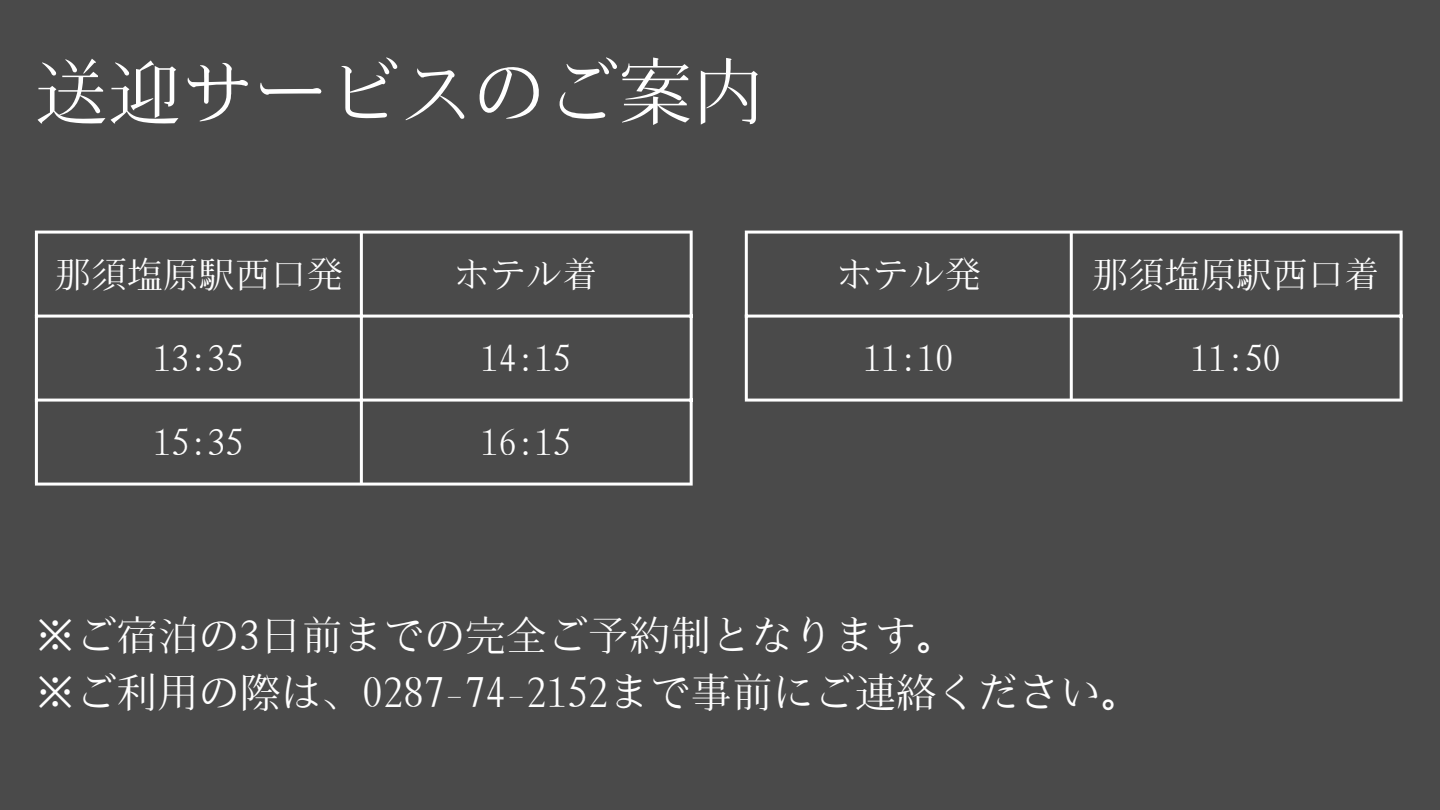
<style>
.page{position:relative;width:1440px;height:810px;background:#4a4a4a}
.page>*{position:absolute;margin:0;border:0;box-sizing:border-box;transform-origin:0 0}
.t1{font:73px "Hana Min A";color:#fff}
.t2{font:41px/57px "Hana Min A";color:#fff}
.t3{font:36px "Hana Min A";color:#fff}
</style>
<div class="page">
<svg style="left:38px;top:234px;width:652px;height:249px"></svg>
<hr style="left:35px;top:234px;width:3px;height:249px;background:#fff">
<hr style="left:360px;top:234px;width:3px;height:249px;background:#fff">
<hr style="left:690px;top:234px;width:3px;height:249px;background:#fff">
<hr style="left:35px;top:231px;width:658px;height:3px;background:#fff">
<hr style="left:35px;top:315px;width:658px;height:3px;background:#fff">
<hr style="left:35px;top:399px;width:658px;height:3px;background:#fff">
<hr style="left:35px;top:483px;width:658px;height:3px;background:#fff">
<svg style="left:748px;top:234px;width:652px;height:165px"></svg>
<hr style="left:745px;top:234px;width:3px;height:165px;background:#fff">
<hr style="left:1070px;top:234px;width:3px;height:165px;background:#fff">
<hr style="left:1400px;top:234px;width:3px;height:165px;background:#fff">
<hr style="left:745px;top:231px;width:658px;height:3px;background:#fff">
<hr style="left:745px;top:315px;width:658px;height:3px;background:#fff">
<hr style="left:745px;top:399px;width:658px;height:3px;background:#fff">
<h1 class="t1" style="left:35px;top:49px;width:731px">送迎サービスのご案内</h1>
<p class="t3" style="left:55px;top:253px;width:290px">那須塩原駅西口発</p>
<p class="t3" style="left:454px;top:253px;width:146px">ホテル着</p>
<p class="t3" style="left:154px;top:337px;width:91px">13:35</p>
<p class="t3" style="left:481px;top:337px;width:91px">14:15</p>
<p class="t3" style="left:154px;top:421px;width:91px">15:35</p>
<p class="t3" style="left:481px;top:421px;width:91px">16:15</p>
<p class="t3" style="left:837px;top:253px;width:145px">ホテル発</p>
<p class="t3" style="left:1092px;top:253px;width:289px">那須塩原駅西口着</p>
<p class="t3" style="left:864px;top:337px;width:91px">11:10</p>
<p class="t3" style="left:1191px;top:337px;width:91px">11:50</p>
<p class="t2" style="left:35px;top:608px;width:1108px">※ご宿泊の3日前までの完全ご予約制となります。<br>※ご利用の際は、0287-74-2152まで事前にご連絡ください。</p>
</div>
